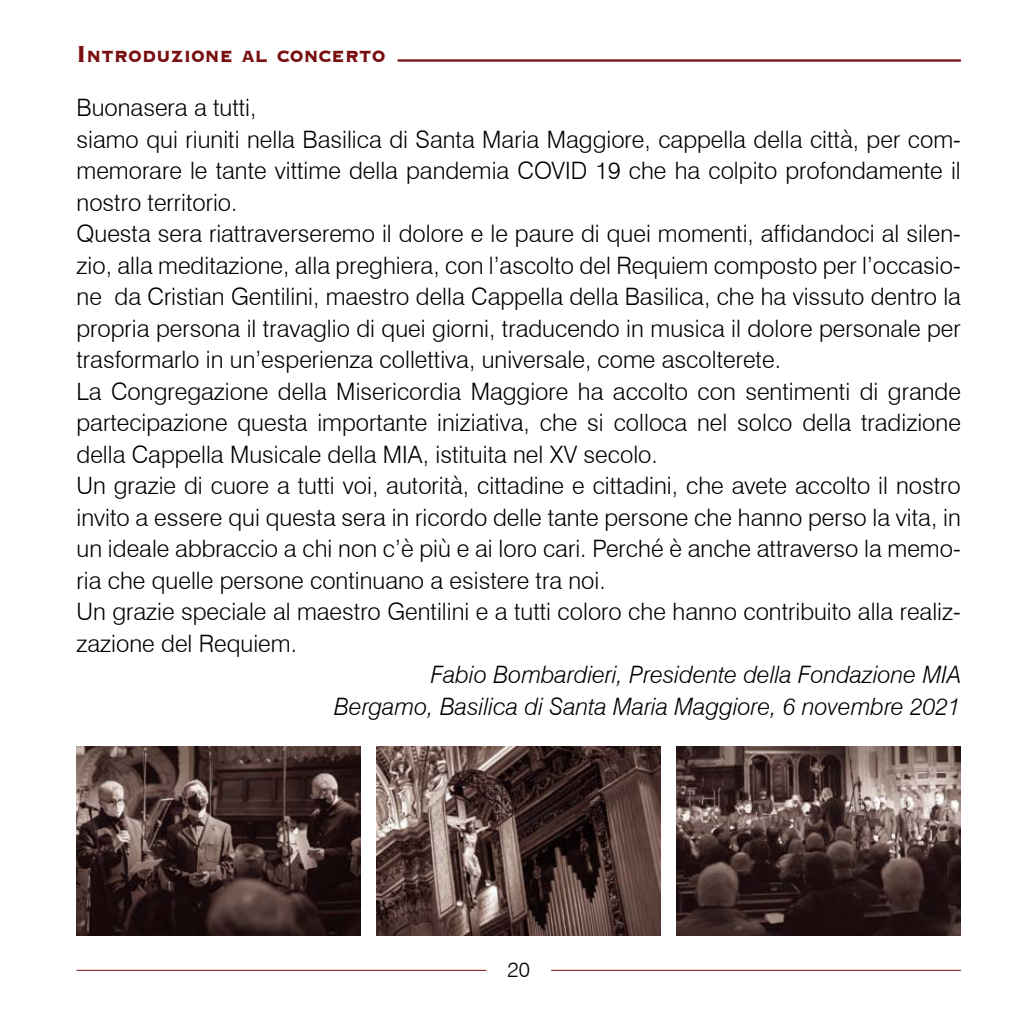
<style>
.page{position:relative;width:1029px;height:1021px;background:#fff}
.page>*{position:absolute;margin:0;border:0;box-sizing:border-box;transform-origin:0 0}
.t1{font:300 24px/31.5px "Swiss 721 BT";color:#000}
.t2{font:italic 300 24px/31.5px "Swiss 721 BT";color:#000;text-align:right}
.t3{font:800 21px "Copperplate Gothic BT";color:#790e11;scale:.93 1}
.t4{font:300 21px "Swiss 721 BT";color:#000}
.s1{font-size:30px}
</style>
<div class="page">
<hr style="left:398px;top:59px;width:563px;height:3px;background:#790e11">
<img style="left:77px;top:746px;width:284px;height:189px">
<img style="left:677px;top:746px;width:284px;height:189px">
<img style="left:377px;top:746px;width:284px;height:189px">
<hr style="left:551px;top:969px;width:410px;height:1px;background:#790e11">
<hr style="left:77px;top:969px;width:409px;height:1px;background:#790e11">
<p class="t3" style="left:77px;top:45px;width:334px"><span class="s1">I</span> ntroduzione al concerto</p>
<p class="t1" style="left:77px;top:92px;width:886px">Buonasera a tutti,<br>siamo qui riuniti nella Basilica di Santa Maria Maggiore, cappella della città, per com&shy;memorare le tante vittime della pandemia COVID 19 che ha colpito profondamente il nostro territorio.<br>Questa sera riattraverseremo il dolore e le paure di quei momenti, affidandoci al silen&shy;zio, alla meditazione, alla preghiera, con l’ascolto del Requiem composto per l’occasio&shy;ne da Cristian Gentilini, maestro della Cappella della Basilica, che ha vissuto dentro la propria persona il travaglio di quei giorni, traducendo in musica il dolore personale per trasformarlo in un’esperienza collettiva, universale, come ascolterete.<br>La Congregazione della Misericordia Maggiore ha accolto con sentimenti di grande partecipazione questa importante iniziativa, che si colloca nel solco della tradizione della Cappella Musicale della MIA, istituita nel XV secolo.<br>Un grazie di cuore a tutti voi, autorità, cittadine e cittadini, che avete accolto il nostro invito a essere qui questa sera in ricordo delle tante persone che hanno perso la vita, in un ideale abbraccio a chi non c’è più e ai loro cari. Perché è anche attraverso la memo&shy;ria che quelle persone continuano a esistere tra noi.<br>Un grazie speciale al maestro Gentilini e a tutti coloro che hanno contribuito alla realiz&shy;zazione del Requiem.</p>
<p class="t2" style="left:334px;top:658px;width:628px">Fabio Bombardieri, Presidente della Fondazione MIA<br>Bergamo, Basilica di Santa Maria Maggiore, 6 novembre 2021</p>
<p class="t4" style="left:508px;top:957px;width:24px">20</p>
</div>
